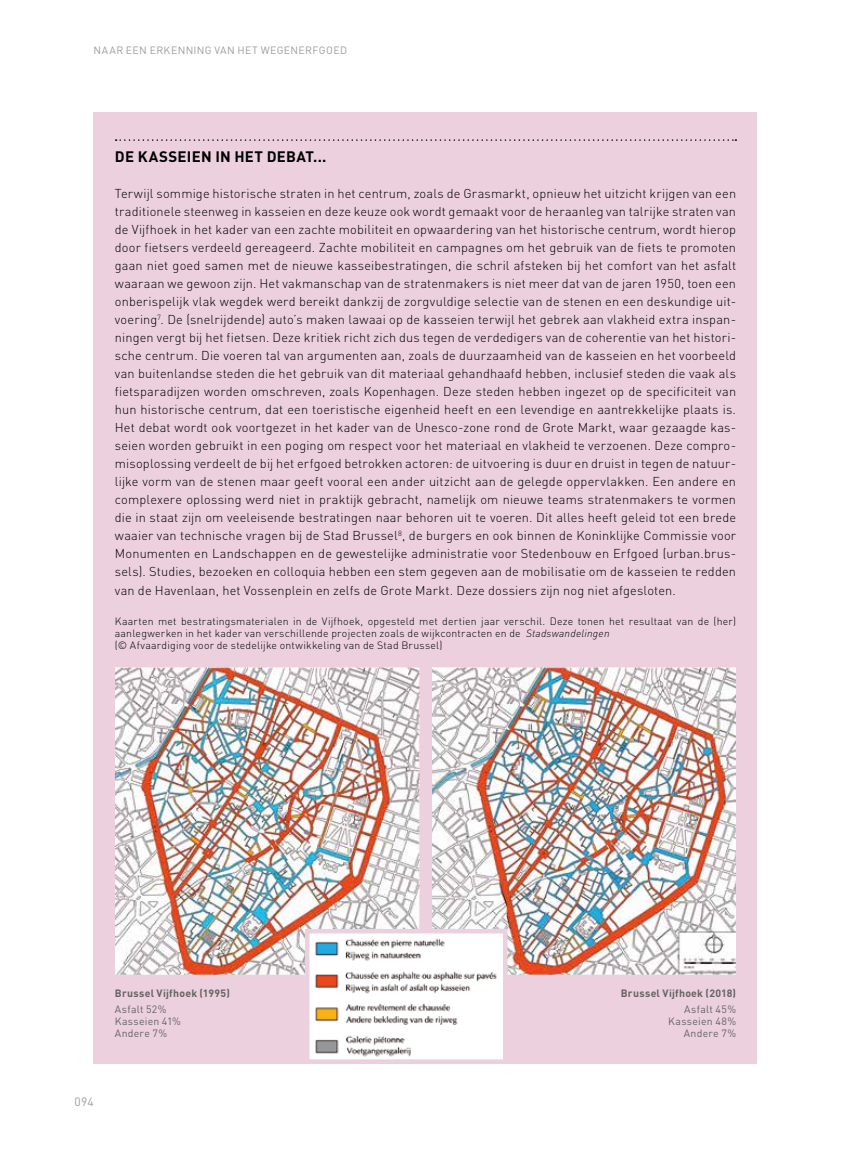
<style>
.page{position:relative;width:851px;height:1149px;background:#fff}
.page>*{position:absolute;margin:0;border:0;box-sizing:border-box;transform-origin:0 0}
.t1{font:700 15px "DINOT";letter-spacing:.015em;color:#000}
.t2{font:300 12.75px/18px "DINOT";letter-spacing:.01em;color:#000;text-align:justify}
.t3{font:12px "DINOT";color:#9d9d9c}
.t4{font:300 10.5px/12px "DINOT";letter-spacing:.02em;color:#000}
.t5{font:10.5px/12px "DINOT";letter-spacing:.03em;color:#646363}
.t6{font:700 10.5px "DINOT";letter-spacing:.025em;color:#646363}
.t7{font:10.5px "DINOT";letter-spacing:.035em;color:#9d9d9c}
.s1{font-style:italic}
</style>
<div class="page">
<div style="left:94px;top:113px;width:663px;height:950px;background:#ecd0dd"></div>
<svg style="left:116px;top:139px;width:620px;height:2px"></svg>
<img style="left:116px;top:667px;width:303px;height:307px">
<img style="left:432px;top:667px;width:303px;height:307px">
<svg style="left:303px;top:926px;width:206px;height:138px;background:#ebe5e6"></svg>
<p class="t7" style="left:94px;top:44px;width:255px">Naar een erkenn ing van het wegen erfgoed</p>
<p class="t1" style="left:115px;top:147px;width:213px">DE KASSEIEN IN HET DEBAT...</p>
<p class="t2" style="left:115px;top:184px;width:622px">Terwijl sommige historische straten in het centrum, zoals de Grasmarkt, opnieuw het uitzicht krijgen van een traditionele steenweg in kasseien en deze keuze ook wordt gemaakt voor de heraanleg van talrijke straten van de Vijfhoek in het kader van een zachte mobiliteit en opwaardering van het historische centrum, wordt hierop door fietsers verdeeld gereageerd. Zachte mobiliteit en campagnes om het gebruik van de fiets te promoten gaan niet goed samen met de nieuwe kasseibestratingen, die schril afsteken bij het comfort van het asfalt waaraan we gewoon zijn. Het vakmanschap van de stratenmakers is niet meer dat van de jaren 1950, toen een onberispelijk vlak wegdek werd bereikt dankzij de zorgvuldige selectie van de stenen en een deskundige uit&shy;voering<sup>7</sup>. De (snelrijdende) auto’s maken lawaai op de kasseien terwijl het gebrek aan vlakheid extra inspan&shy;ningen vergt bij het fietsen. Deze kritiek richt zich dus tegen de verdedigers van de coherentie van het histori&shy;sche centrum. Die voeren tal van argumenten aan, zoals de duurzaamheid van de kasseien en het voorbeeld van buitenlandse steden die het gebruik van dit materiaal gehandhaafd hebben, inclusief steden die vaak als fietsparadijzen worden omschreven, zoals Kopenhagen. Deze steden hebben ingezet op de specificiteit van hun historische centrum, dat een toeristische eigenheid heeft en een levendige en aantrekkelijke plaats is.<br>Het debat wordt ook voortgezet in het kader van de Unesco-zone rond de Grote Markt, waar gezaagde kas&shy;seien worden gebruikt in een poging om respect voor het materiaal en vlakheid te verzoenen. Deze compro&shy;misoplossing verdeelt de bij het erfgoed betrokken actoren: de uitvoering is duur en druist in tegen de natuur&shy;lijke vorm van de stenen maar geeft vooral een ander uitzicht aan de gelegde oppervlakken. Een andere en complexere oplossing werd niet in praktijk gebracht, namelijk om nieuwe teams stratenmakers te vormen die in staat zijn om veeleisende bestratingen naar behoren uit te voeren. Dit alles heeft geleid tot een brede waaier van technische vragen bij de Stad Brussel<sup>8</sup>, de burgers en ook binnen de Koninklijke Commissie voor Monumenten en Landschappen en de gewestelijke administratie voor Stedenbouw en Erfgoed (urban.brus&shy;sels). Studies, bezoeken en colloquia hebben een stem gegeven aan de mobilisatie om de kasseien te redden van de Havenlaan, het Vossenplein en zelfs de Grote Markt. Deze dossiers zijn nog niet afgesloten.</p>
<p class="t4" style="left:115px;top:614px;width:622px">Kaarten met bestratingsmaterialen in de Vijfhoek, opgesteld met dertien jaar verschil. Deze tonen het resultaat van de (her) aanlegwerken in het kader van verschillende projecten zoals de wijkcontracten en de <span class="s1">Stadswandelingen<br></span>(© Afvaardiging voor de stedelijke ontwikkeling van de Stad Brussel)</p>
<p class="t6" style="left:115px;top:985px;width:116px">Brussel Vijfhoek (1995)</p>
<p class="t5" style="left:115px;top:1002px;width:68px">Asfalt 52%<br>Kasseien 41%<br>Andere 7%</p>
<p class="t3" style="left:75px;top:1094px;width:21px">094</p>
<p class="t6" style="left:620px;top:985px;width:117px">Brussel Vijfhoek (2018)</p>
<p class="t5" style="left:668px;top:1002px;width:69px;text-align:right">Asfalt 45%<br>Kasseien 48%<br>Andere 7%</p>
</div>
